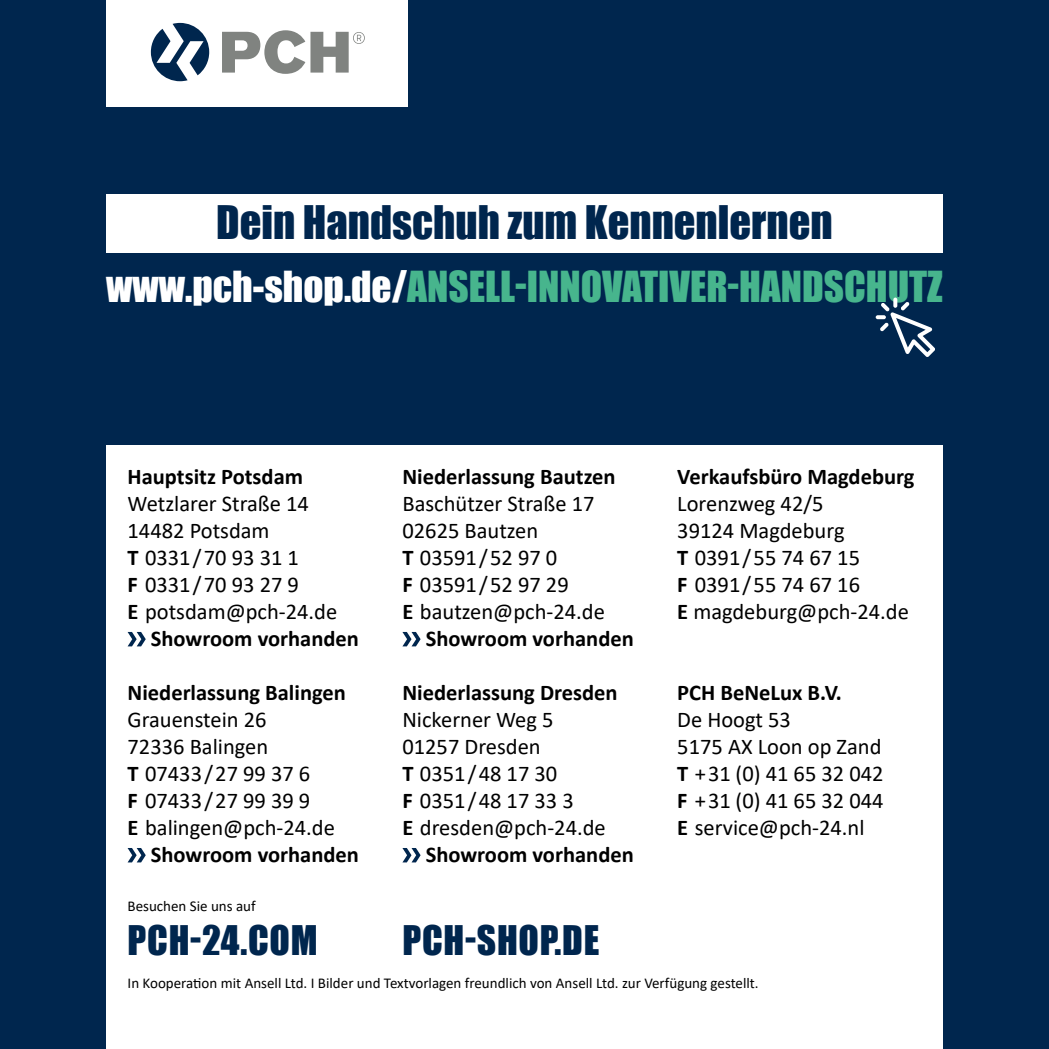
<style>
.page{position:relative;width:1049px;height:1049px;background:#00264e}
.page>*{position:absolute;margin:0;border:0;box-sizing:border-box;transform-origin:0 0}
.t1{font:42.5px "Impact";color:#00264e}
.t2{font:39.25px "Impact";color:#47b58d}
.t3{font:37.5px "Impact";letter-spacing:.02em;color:#00264e}
.t4{font:22.5px/27px "Calibri";color:#000}
.t5{font:700 22.5px "Calibri";color:#000}
.t6{font:15px "Calibri";color:#000}
.s1{color:#fff}
.s2{font-weight:700}
</style>
<div class="page">
<div style="left:106px;top:445px;width:837px;height:604px;background:#fff"></div>
<svg style="left:128px;top:632px;width:18px;height:14px"></svg>
<svg style="left:128px;top:848px;width:18px;height:14px"></svg>
<svg style="left:402px;top:632px;width:19px;height:14px"></svg>
<svg style="left:402px;top:848px;width:19px;height:14px"></svg>
<div style="left:106px;top:0;width:301px;height:106px;background:#fff"></div>
<svg style="left:151px;top:23px;width:58px;height:58px"></svg>
<svg style="left:222px;top:30px;width:143px;height:44px"></svg>
<div style="left:106px;top:194px;width:837px;height:59px;background:#fff"></div>
<svg style="left:876px;top:315px;width:10px;height:4px"></svg>
<svg style="left:893px;top:298px;width:4px;height:10px"></svg>
<svg style="left:880px;top:302px;width:55px;height:55px"></svg>
<h1 class="t1" style="left:216px;top:190px;width:618px">Dein Handschuh zum Kennenlernen</h1>
<h2 class="t2" style="left:106px;top:256px;width:838px"><span class="s1">www.pch-shop.de/</span>ANSELL-INNOVATIVER-HANDSCHUTZ</h2>
<p class="t5" style="left:128px;top:461px;width:177px">Hauptsitz Potsdam</p>
<p class="t4" style="left:128px;top:490px;width:183px">Wetzlarer Straße 14</p>
<p class="t4" style="left:128px;top:517px;width:144px">14482 Potsdam</p>
<p class="t4" style="left:128px;top:544px;width:173px"><span class="s2">T</span> 0331 / 70 93 31 1</p>
<p class="t4" style="left:128px;top:571px;width:173px"><span class="s2">F</span> 0331 / 70 93 27 9</p>
<p class="t4" style="left:128px;top:598px;width:211px"><span class="s2">E</span> potsdam@pch-24.de</p>
<p class="t5" style="left:151px;top:623px;width:210px">Showroom vorhanden</p>
<p class="t5" style="left:128px;top:677px;width:220px">Niederlassung Balingen</p>
<p class="t4" style="left:128px;top:706px;width:141px">Grauenstein 26</p>
<p class="t4" style="left:128px;top:733px;width:142px">72336 Balingen</p>
<p class="t4" style="left:128px;top:760px;width:184px"><span class="s2">T</span> 07433 / 27 99 37 6</p>
<p class="t4" style="left:128px;top:787px;width:184px"><span class="s2">F</span> 07433 / 27 99 39 9</p>
<p class="t4" style="left:128px;top:814px;width:209px"><span class="s2">E</span> balingen@pch-24.de</p>
<p class="t5" style="left:151px;top:839px;width:210px">Showroom vorhanden</p>
<p class="t6" style="left:128px;top:896px;width:130px">Besuchen Sie uns auf</p>
<p class="t5" style="left:402px;top:461px;width:215px">Niederlassung Bautzen</p>
<p class="t4" style="left:402px;top:490px;width:194px">Baschützer Straße 17</p>
<p class="t4" style="left:402px;top:517px;width:137px">02625 Bautzen</p>
<p class="t4" style="left:402px;top:544px;width:156px"><span class="s2">T</span> 03591 / 52 97 0</p>
<p class="t4" style="left:402px;top:571px;width:168px"><span class="s2">F</span> 03591 / 52 97 29</p>
<p class="t4" style="left:402px;top:598px;width:204px"><span class="s2">E</span> bautzen@pch-24.de</p>
<p class="t5" style="left:426px;top:623px;width:210px">Showroom vorhanden</p>
<p class="t5" style="left:402px;top:677px;width:217px">Niederlassung Dresden</p>
<p class="t4" style="left:402px;top:706px;width:153px">Nickerner Weg 5</p>
<p class="t4" style="left:402px;top:733px;width:140px">01257 Dresden</p>
<p class="t4" style="left:402px;top:760px;width:156px"><span class="s2">T</span> 0351 / 48 17 30</p>
<p class="t4" style="left:402px;top:787px;width:173px"><span class="s2">F</span> 0351 / 48 17 33 3</p>
<p class="t4" style="left:402px;top:814px;width:205px"><span class="s2">E</span> dresden@pch-24.de</p>
<p class="t5" style="left:426px;top:839px;width:210px">Showroom vorhanden</p>
<h3 class="t3" style="left:128px;top:911px;width:192px">PCH-24.COM</h3>
<h3 class="t3" style="left:402px;top:911px;width:198px">PCH-SHOP.DE</h3>
<p class="t5" style="left:677px;top:461px;width:239px">Verkaufsbüro Magdeburg</p>
<p class="t4" style="left:677px;top:490px;width:233px">Lorenzweg 42/5<br>39124 Magdeburg<br><span class="s2">T</span> 0391 / 55 74 67 15<br><span class="s2">F</span> 0391 / 55 74 67 16<br><span class="s2">E</span> magdeburg@pch-24.de</p>
<p class="t5" style="left:677px;top:677px;width:166px">PCH BeNeLux B.V.</p>
<p class="t4" style="left:677px;top:706px;width:208px">De Hoogt 53<br>5175 AX Loon op Zand<br><span class="s2">T</span> + 31 (0) 41 65 32 042<br><span class="s2">F</span> + 31 (0) 41 65 32 044<br><span class="s2">E</span> service@pch-24.nl</p>
<p class="t6" style="left:128px;top:972px;width:633px">In Kooperation mit Ansell Ltd. I Bilder und Textvorlagen freundlich von Ansell Ltd. zur Verfügung gestellt.</p>
</div>
